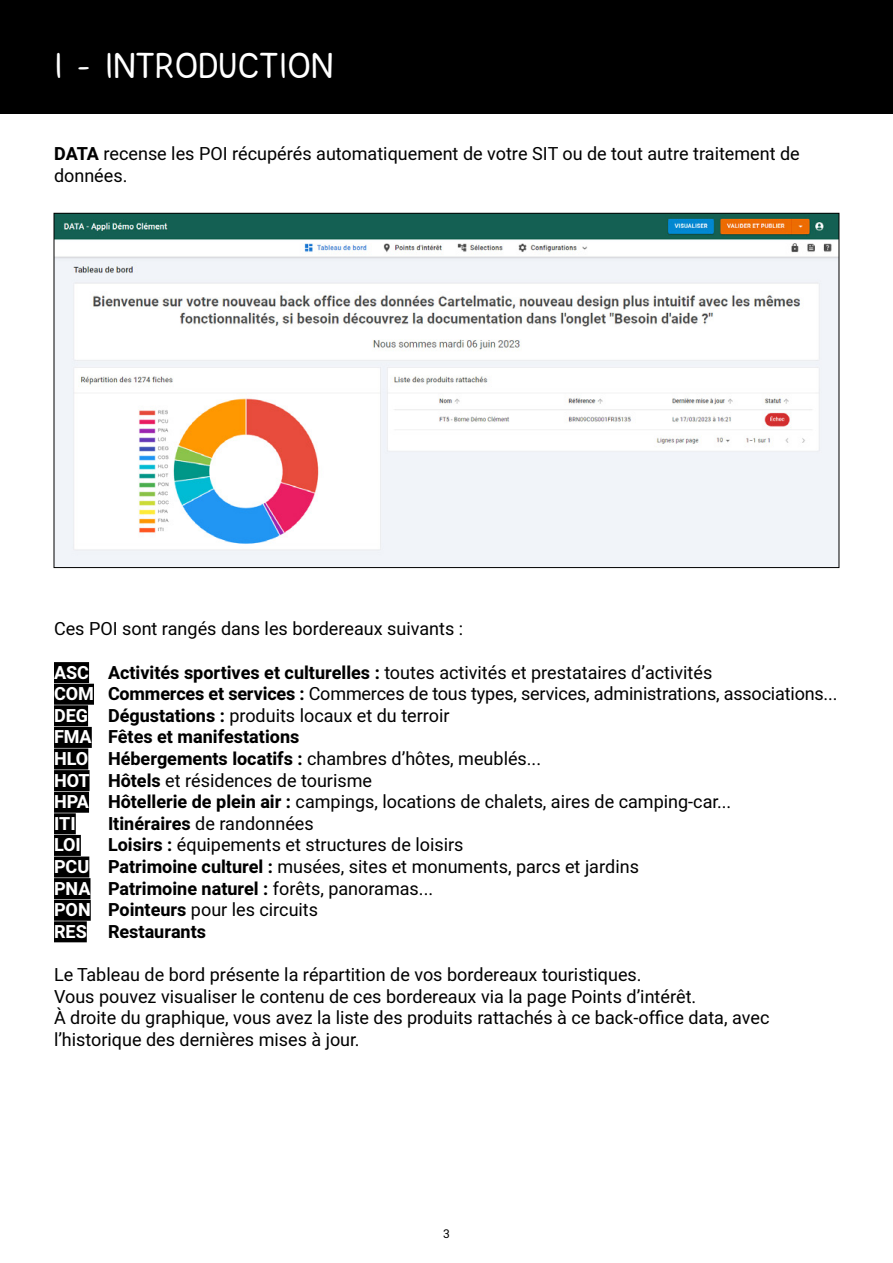
<style>
.page{position:relative;width:893px;height:1263px;background:#fff}
.page>*{position:absolute;margin:0;border:0;box-sizing:border-box;transform-origin:0 0}
.t1{font:36px "Handy Andy";color:#fff}
.t2{font:18px/21.6px "Heebo";color:#000}
.t3{font:700 18px "Heebo";color:#fff}
.t4{font:12px "Heebo";color:#000}
.s1{font-weight:700}
.s2{font-weight:700;color:#fff}
</style>
<div class="page">
<div style="left:0;top:0;width:893px;height:114px;background:#000"></div>
<div style="left:54px;top:662px;width:35px;height:21px;background:#000"></div>
<div style="left:54px;top:684px;width:40px;height:21px;background:#000"></div>
<div style="left:54px;top:705px;width:34px;height:21px;background:#000"></div>
<div style="left:54px;top:727px;width:38px;height:21px;background:#000"></div>
<div style="left:54px;top:748px;width:34px;height:21px;background:#000"></div>
<div style="left:54px;top:770px;width:36px;height:21px;background:#000"></div>
<div style="left:54px;top:792px;width:35px;height:21px;background:#000"></div>
<div style="left:54px;top:813px;width:22px;height:21px;background:#000"></div>
<div style="left:54px;top:835px;width:27px;height:21px;background:#000"></div>
<div style="left:54px;top:856px;width:35px;height:21px;background:#000"></div>
<div style="left:54px;top:878px;width:37px;height:21px;background:#000"></div>
<div style="left:54px;top:900px;width:37px;height:21px;background:#000"></div>
<div style="left:54px;top:921px;width:33px;height:21px;background:#000"></div>
<img style="left:56px;top:215px;width:781px;height:351px">
<h1 class="t1" style="left:54px;top:45px;width:281px">I - INTRODUCTION</h1>
<p class="t2" style="left:54px;top:143px;width:747px"><span class="s1">DATA</span> recense les POI récupérés automatiquement de votre SIT ou de tout autre traitement de données.</p>
<p class="t2" style="left:54px;top:618px;width:411px">Ces POI sont rangés dans les bordereaux suivants :</p>
<p class="t2" style="left:54px;top:661px;width:785px"><span class="s2">ASC</span> <span class="s1">Activités sportives et culturelles :</span> toutes activités et prestataires d’activités<br><span class="s2">COM</span> <span class="s1">Commerces et services :</span> Commerces de tous types, services, administrations, associations...<br><span class="s2">DEG</span> <span class="s1">Dégustations :</span> produits locaux et du terroir<br><span class="s2">FMA</span> <span class="s1">Fêtes et manifestations<br></span><span class="s2">HLO</span> <span class="s1">Hébergements locatifs :</span> chambres d’hôtes, meublés...<br><span class="s2">HOT</span> <span class="s1">Hôtels</span> et résidences de tourisme<br><span class="s2">HPA</span> <span class="s1">Hôtellerie de plein air :</span> campings, locations de chalets, aires de camping-car...<br><span class="s2">ITI</span></p>
<p class="t2" style="left:108px;top:813px;width:207px"><span class="s1">Itinéraires</span> de randonnées</p>
<p class="t2" style="left:54px;top:834px;width:586px;text-indent:54px"><span class="s1">Loisirs :</span> équipements et structures de loisirs<br><span class="s2">PCU</span> <span class="s1">Patrimoine culturel :</span> musées, sites et monuments, parcs et jardins <span class="s2">PNA</span> <span class="s1">Patrimoine naturel :</span> forêts, panoramas...<br><span class="s2">PON</span> <span class="s1">Pointeurs</span> pour les circuits<br><span class="s2">RES</span> <span class="s1">Restaurants</span></p>
<p class="t2" style="left:54px;top:964px;width:717px">Le Tableau de bord présente la répartition de vos bordereaux touristiques.<br>Vous pouvez visualiser le contenu de ces bordereaux via la page Points d’intérêt.<br>À droite du graphique, vous avez la liste des produits rattachés à ce back-office data, avec l’historique des dernières mises à jour.</p>
<p class="t3" style="left:54px;top:832px;width:28px">LOI</p>
<p class="t4" style="left:443px;top:1225px;width:8px">3</p>
</div>
